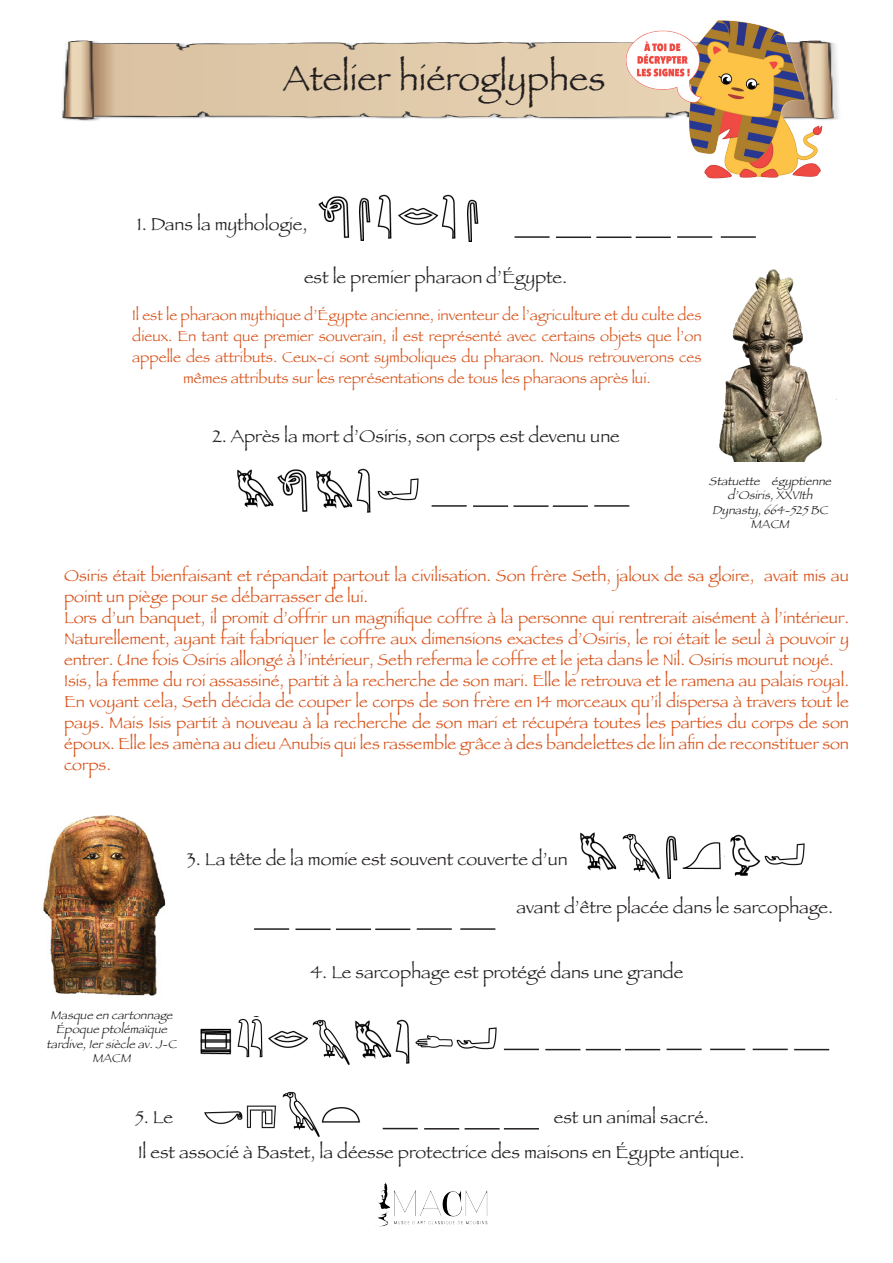
<style>
.page{position:relative;width:893px;height:1263px;background:#fff}
.page>*{position:absolute;margin:0;border:0;box-sizing:border-box;transform-origin:0 0}
.t1{font:36px "Papyrus";color:#231f20}
.t2{font:18px "Papyrus";color:#231f20}
.t3{font:16.5px/21px "Papyrus";color:#d75219;text-align:justify}
.t4{font:15px/21px "Papyrus";color:#d75219;text-align:center}
.t5{font:italic 12px/14.4px "Papyrus";color:#231f20;text-align:center}
</style>
<div class="page">
<img style="left:62px;top:40px;width:553px;height:81px">
<img style="left:277px;top:469px;width:31px;height:43px">
<img style="left:237px;top:469px;width:37px;height:39px">
<img style="left:316px;top:470px;width:37px;height:39px">
<img style="left:356px;top:468px;width:15px;height:45px">
<img style="left:377px;top:478px;width:42px;height:23px">
<img style="left:580px;top:832px;width:37px;height:39px">
<img style="left:666px;top:835px;width:12px;height:44px">
<img style="left:622px;top:833px;width:38px;height:46px">
<img style="left:682px;top:842px;width:39px;height:28px">
<img style="left:730px;top:834px;width:31px;height:42px">
<img style="left:764px;top:843px;width:41px;height:23px">
<img style="left:355px;top:1020px;width:37px;height:39px">
<img style="left:200px;top:1028px;width:32px;height:27px">
<img style="left:237px;top:1017px;width:26px;height:41px">
<img style="left:415px;top:1035px;width:38px;height:13px">
<img style="left:268px;top:1030px;width:40px;height:19px">
<img style="left:312px;top:1019px;width:38px;height:46px">
<img style="left:395px;top:1019px;width:15px;height:45px">
<img style="left:456px;top:1027px;width:41px;height:23px">
<img style="left:204px;top:1105px;width:73px;height:24px">
<img style="left:282px;top:1091px;width:38px;height:46px">
<img style="left:321px;top:1107px;width:40px;height:16px">
<hr style="left:432px;top:505px;width:35px;height:2px;background:#231f20">
<hr style="left:473px;top:505px;width:35px;height:2px;background:#231f20">
<hr style="left:513px;top:505px;width:36px;height:2px;background:#231f20">
<hr style="left:553px;top:505px;width:35px;height:2px;background:#231f20">
<hr style="left:594px;top:505px;width:35px;height:2px;background:#231f20">
<img style="left:719px;top:269px;width:118px;height:193px">
<hr style="left:254px;top:928px;width:35px;height:2px;background:#231f20">
<hr style="left:296px;top:928px;width:35px;height:2px;background:#231f20">
<hr style="left:336px;top:928px;width:35px;height:2px;background:#231f20">
<hr style="left:375px;top:928px;width:35px;height:2px;background:#231f20">
<hr style="left:417px;top:928px;width:35px;height:2px;background:#231f20">
<hr style="left:460px;top:928px;width:35px;height:2px;background:#231f20">
<hr style="left:504px;top:1049px;width:35px;height:1px;background:#231f20">
<hr style="left:545px;top:1049px;width:35px;height:1px;background:#231f20">
<hr style="left:586px;top:1049px;width:35px;height:1px;background:#231f20">
<hr style="left:625px;top:1049px;width:35px;height:1px;background:#231f20">
<hr style="left:666px;top:1049px;width:36px;height:1px;background:#231f20">
<hr style="left:710px;top:1049px;width:35px;height:1px;background:#231f20">
<hr style="left:753px;top:1049px;width:35px;height:1px;background:#231f20">
<hr style="left:794px;top:1049px;width:35px;height:1px;background:#231f20">
<hr style="left:383px;top:1128px;width:35px;height:1px;background:#231f20">
<hr style="left:424px;top:1128px;width:35px;height:1px;background:#231f20">
<hr style="left:465px;top:1128px;width:35px;height:1px;background:#231f20">
<hr style="left:504px;top:1128px;width:35px;height:1px;background:#231f20">
<img style="left:43px;top:815px;width:123px;height:181px">
<img style="left:375px;top:1182px;width:113px;height:44px">
<img style="left:615px;top:20px;width:224px;height:159px">
<hr style="left:514px;top:236px;width:36px;height:2px;background:#231f20">
<hr style="left:556px;top:236px;width:35px;height:2px;background:#231f20">
<hr style="left:596px;top:236px;width:35px;height:2px;background:#231f20">
<hr style="left:636px;top:236px;width:35px;height:2px;background:#231f20">
<hr style="left:677px;top:236px;width:35px;height:2px;background:#231f20">
<hr style="left:721px;top:236px;width:35px;height:2px;background:#231f20">
<img style="left:318px;top:196px;width:32px;height:43px">
<img style="left:359px;top:197px;width:12px;height:44px">
<img style="left:377px;top:194px;width:15px;height:45px">
<img style="left:442px;top:194px;width:14px;height:45px">
<img style="left:398px;top:207px;width:41px;height:19px">
<img style="left:467px;top:199px;width:12px;height:43px">
<p class="t1" style="left:283px;top:57px;width:324px">Atelier hiéroglyphes</p>
<p class="t2" style="left:137px;top:213px;width:172px">1. Dans la mythologie,</p>
<p class="t2" style="left:304px;top:266px;width:265px">est le premier pharaon d’Égypte.</p>
<p class="t4" style="left:132px;top:305px;width:571px">Il est le pharaon mythique d’Égypte ancienne, inventeur de l’agriculture et du culte des dieux. En tant que premier souverain, il est représenté avec certains objets que l’on appelle des attributs. Ceux-ci sont symboliques du pharaon. Nous retrouverons ces mêmes attributs sur les représentations de tous les pharaons après lui.</p>
<p class="t2" style="left:213px;top:425px;width:409px">2. Après la mort d’Osiris, son corps est devenu une</p>
<p class="t5" style="left:709px;top:474px;width:128px">Statuette égyptienne d’Osiris,XXVIth</p>
<p class="t5" style="left:712px;top:502px;width:122px">Dy nasty ,664-525BC</p>
<p class="t5" style="left:751px;top:517px;width:44px">MACM</p>
<p class="t3" style="left:64px;top:564px;width:786px">Osiris était bienfaisant et répandait partout la civilisation. Son frère Seth, jaloux de sa gloire, avait mis au point un piège pour se débarrasser de lui.</p>
<p class="t3" style="left:64px;top:606px;width:786px">Lors d’un banquet, il promit d’offrir un magnifique coffre à la personne qui rentrerait aisément à l’intérieur.<br>Naturellement, ayant fait fabriquer le coffre aux dimensions exactes d’Osiris, le roi était le seul à pouvoir y entrer. Une fois Osiris allongé à l’intérieur, Seth referma le coffre et le jeta dans le Nil. Osiris mourut noyé.</p>
<p class="t3" style="left:64px;top:669px;width:786px">Isis, la femme du roi assassiné, partit à la recherche de son mari. Elle le retrouva et le ramena au palais royal.<br>En voyant cela, Seth décida de couper le corps de son frère en 14 morceaux qu’il dispersa à travers tout le pays. Mais Isis partit à nouveau à la recherche de son mari et récupéra toutes les parties du corps de son époux. Elle les amèna au dieu Anubis qui les rassemble grâce à des bandelettes de lin afin de reconstituer son corps.</p>
<p class="t2" style="left:187px;top:848px;width:382px">3. La tête de la momie est souvent couverte d’un</p>
<p class="t2" style="left:517px;top:896px;width:318px">avant d’être placée dans le sarcophage.</p>
<p class="t2" style="left:310px;top:961px;width:374px">4. Le sarcophage est protégé dans une grande</p>
<p class="t5" style="left:51px;top:1008px;width:127px">Masqueencartonnage</p>
<p class="t5" style="left:47px;top:1022px;width:135px">Époqueptolémaïque tardive,Iersiècleav.J-C</p>
<p class="t5" style="left:92px;top:1051px;width:44px">MACM</p>
<p class="t2" style="left:554px;top:1107px;width:157px">est un animal sacré.</p>
<p class="t2" style="left:135px;top:1107px;width:40px">5. Le</p>
<p class="t2" style="left:138px;top:1142px;width:608px">Il est associé à Bastet, la déesse protectrice des maisons en Égypte antique.</p>
</div>
